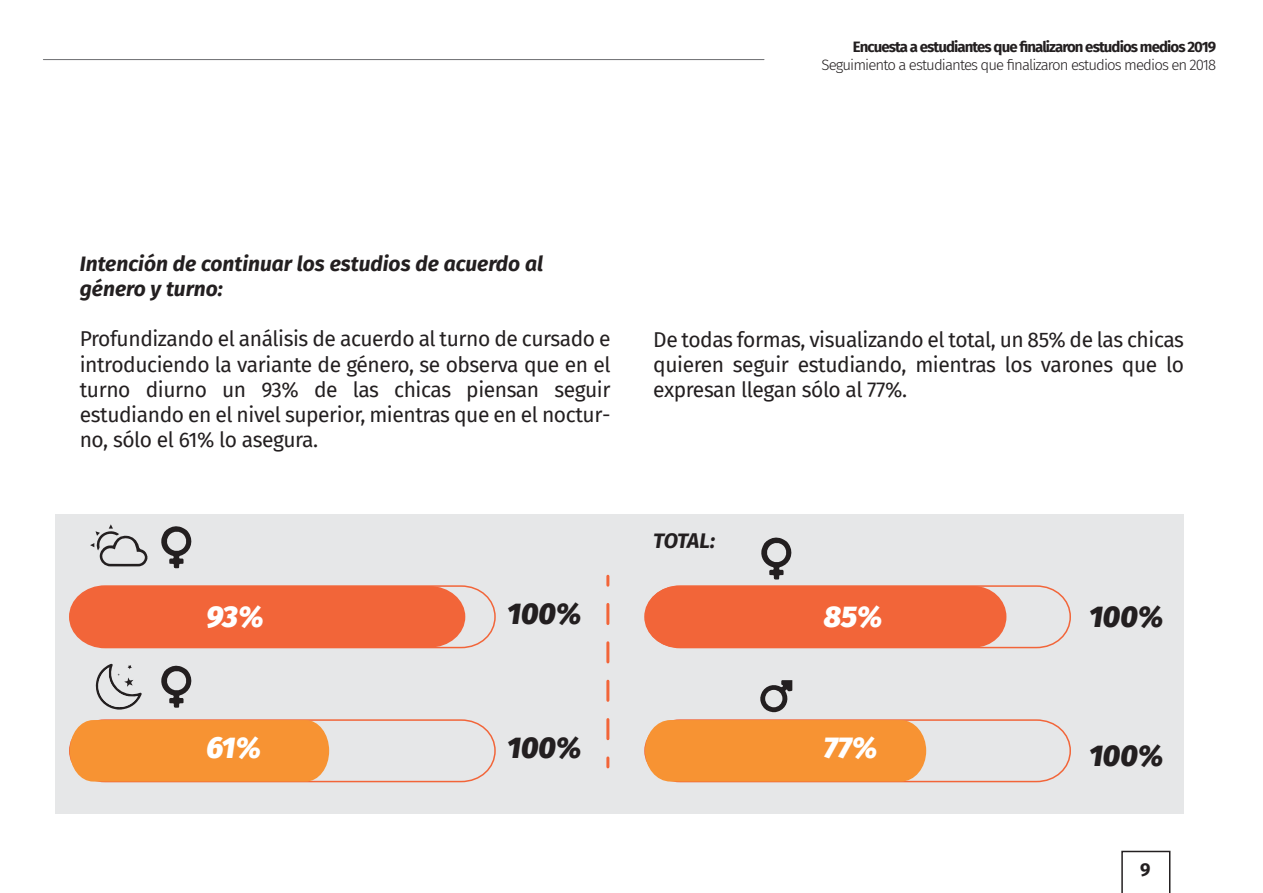
<style>
.page{position:relative;width:1263px;height:893px;background:#fff}
.page>*{position:absolute;margin:0;border:0;box-sizing:border-box;transform-origin:0 0}
.t1{font:italic 900 29.55px "Fira Sans";color:#231f20}
.t2{font:italic 900 29.55px "Fira Sans";letter-spacing:-.01em;color:#fff}
.t3{font:21px/25.2px "Fira Sans";letter-spacing:-.02em;color:#231f20;text-align:justify}
.t4{font:italic 700 21px/25.2px "Fira Sans";color:#231f20}
.t5{font:700 18.6px "Fira Sans";color:#231f20}
.t6{font:300 15px "Fira Sans";letter-spacing:-.06em;color:#231f20}
.t7{font:700 15px "Fira Sans";letter-spacing:-.06em;color:#231f20}
</style>
<div class="page">
<div style="left:55px;top:514px;width:1129px;height:300px;background:#e6e7e8"></div>
<svg style="left:69px;top:585px;width:427px;height:64px;background:#f0734d"></svg>
<svg style="left:69px;top:719px;width:427px;height:64px"></svg>
<svg style="left:90px;top:524px;width:57px;height:42px"></svg>
<svg style="left:161px;top:526px;width:31px;height:43px"></svg>
<svg style="left:161px;top:665px;width:31px;height:43px"></svg>
<svg style="left:644px;top:537px;width:427px;height:112px"></svg>
<svg style="left:644px;top:719px;width:427px;height:64px"></svg>
<svg style="left:760px;top:680px;width:32px;height:32px"></svg>
<svg style="left:95px;top:664px;width:47px;height:46px"></svg>
<svg style="left:606px;top:576px;width:3px;height:9px"></svg>
<svg style="left:606px;top:604px;width:3px;height:137px"></svg>
<svg style="left:606px;top:758px;width:3px;height:9px"></svg>
<svg style="left:1121px;top:851px;width:49px;height:42px"></svg>
<hr style="left:43px;top:59px;width:721px;height:1px;background:#6d6e71">
<p class="t7" style="left:853px;top:34px;width:365px">Encuesta a estudiantes que finalizaron estudios medios 2019</p>
<p class="t6" style="left:822px;top:54px;width:396px">Seguimiento a estudiantes que finalizaron estudios medios en 2018</p>
<p class="t4" style="left:80px;top:249px;width:465px">Intención de continuar los estudios de acuerdo al género y turno:</p>
<p class="t3" style="left:80px;top:326px;width:532px">Profundizando el análisis de acuerdo al turno de cursado e introduciendo la variante de género, se observa que en el turno diurno un 93% de las chicas piensan seguir estudiando en el nivel superior, mientras que en el noctur&shy;no, sólo el 61% lo asegura.</p>
<h1 class="t2" style="left:206px;top:591px;width:59px">93%</h1>
<h1 class="t1" style="left:507px;top:587px;width:76px">100%</h1>
<h1 class="t2" style="left:206px;top:721px;width:56px">61%</h1>
<h1 class="t1" style="left:507px;top:721px;width:76px">100%</h1>
<p class="t3" style="left:653px;top:326px;width:532px">De todas formas, visualizando el total, un 85% de las chicas quieren seguir estudiando, mientras los varones que lo expresan llegan sólo al 77%.</p>
<p class="t4" style="left:653px;top:527px;width:63px">TOTAL:</p>
<h1 class="t2" style="left:824px;top:591px;width:60px">85%</h1>
<h1 class="t1" style="left:1089px;top:591px;width:76px">100%</h1>
<h1 class="t2" style="left:824px;top:721px;width:55px">77%</h1>
<h1 class="t1" style="left:1089px;top:729px;width:76px">100%</h1>
<p class="t5" style="left:1140px;top:854px;width:12px">9</p>
</div>
